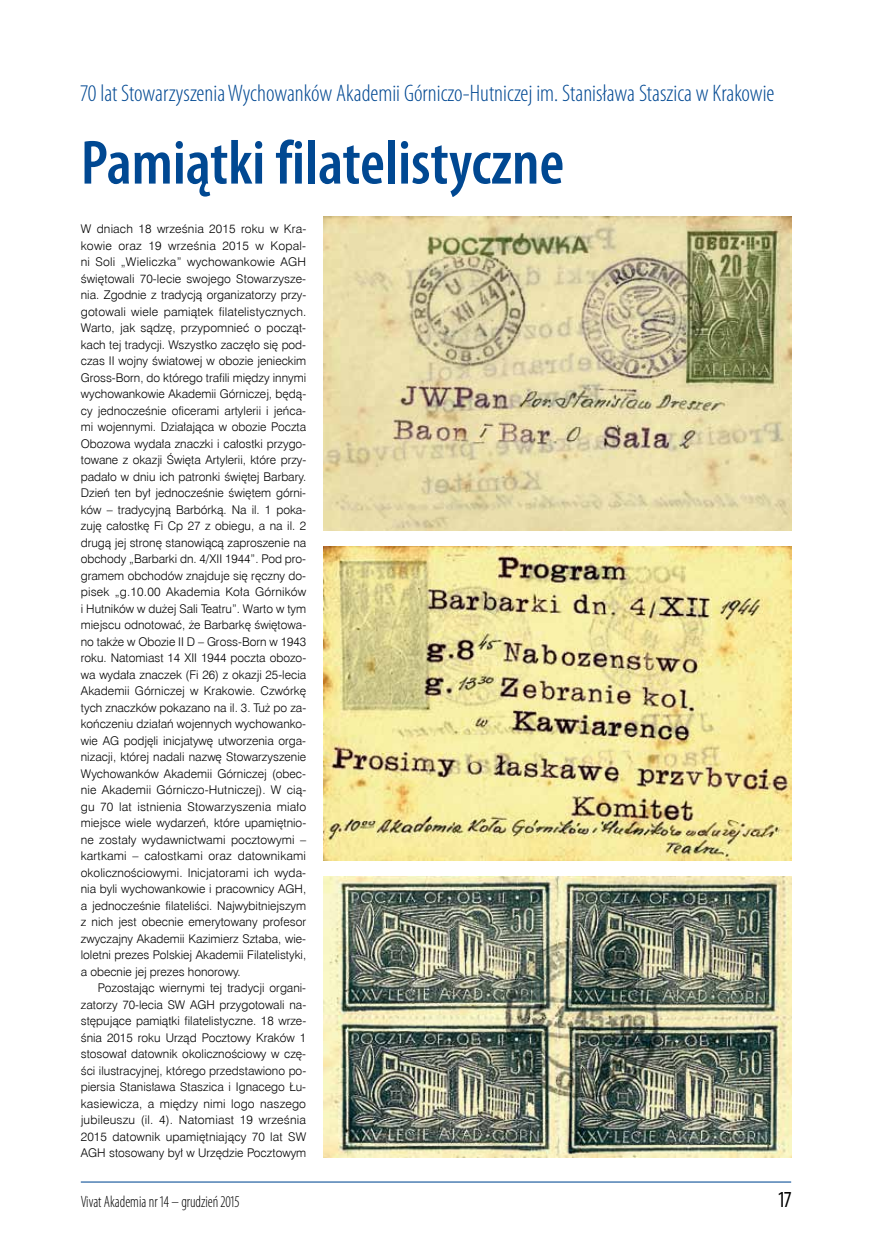
<style>
.page{position:relative;width:872px;height:1242px;background:#fff}
.page>*{position:absolute;margin:0;border:0;box-sizing:border-box;transform-origin:0 0}
.t1{font:600 condensed 63px "Myriad Pro";color:#004892}
.t2{font:300 condensed 24px "Myriad Pro";color:#004892}
.t3{font:condensed 23.1px "Myriad Pro";color:#000;scale:.91 1}
.t4{font:300 condensed 16.5px "Myriad Pro";color:#000;scale:.91 1}
.t5{font:12px/16.5px "Swis 721 Lt EU";color:#000;text-align:justify}
</style>
<div class="page">
<hr style="left:81px;top:1181px;width:710px;height:1px;background:#004892">
<img style="left:323px;top:217px;width:468px;height:313px">
<img style="left:323px;top:547px;width:468px;height:313px">
<img style="left:323px;top:877px;width:468px;height:280px">
<h2 class="t2" style="left:81px;top:80px;width:695px">70 lat Stowarzyszenia Wychowanków Akademii Górniczo-Hutniczej im. Stanisława Staszica w Krakowie</h2>
<h1 class="t1" style="left:81px;top:128px;width:485px">Pamiątki filatelistyczne</h1>
<p class="t5" style="left:81px;top:221px;width:227px">W dniach 18 września 2015 roku w Kra&shy;kowie oraz 19 września 2015 w Kopal&shy;ni Soli „Wieliczka” wychowankowie AGH świętowali 70-lecie swojego Stowarzysze&shy;nia. Zgodnie z tradycją organizatorzy przy&shy;gotowali wiele pamiątek filatelistycznych.<br>Warto, jak sądzę, przypomnieć o począt&shy;kach tej tradycji. Wszystko zaczęło się pod&shy;czas II wojny światowej w obozie jenieckim Gross-‑ Born, do którego trafili między innymi wychowankowie Akademii Górniczej, będą&shy;cy jednocześnie oficerami artylerii i jeńca&shy;mi wojennymi. Działająca w obozie Poczta Obozowa wydała znaczki i całostki przygo&shy;towane z okazji Święta Artylerii, które przy&shy;padało w dniu ich patronki świętej Barbary.<br>Dzień ten był jednocześnie świętem górni&shy;ków – tradycyjną Barbórką. Na il. 1 poka&shy;zuję całostkę Fi Cp 27 z obiegu, a na il. 2 drugą jej stronę stanowiącą zaproszenie na obchody „Barbarki dn. 4/XII 1944”. Pod pro&shy;gramem obchodów znajduje się ręczny do&shy;pisek „g.10.00 Akademia Koła Górników i Hutników w dużej Sali Teatru”. Warto w tym miejscu odnotować, że Barbarkę świętowa&shy;no także w Obozie II D – Gross-Born w 1943 roku. Natomiast 14 XII 1944 poczta obozo&shy;wa wydała znaczek (Fi 26) z okazji 25-lecia Akademii Górniczej w Krakowie. Czwórkę tych znaczków pokazano na il. 3. Tuż po za&shy;kończeniu działań wojennych wychowanko&shy;wie AG podjęli inicjatywę utworzenia orga&shy;nizacji, której nadali nazwę Stowarzyszenie Wychowanków Akademii Górniczej (obec&shy;nie Akademii Górniczo-‑Hutniczej). W cią&shy;gu 70 lat istnienia Stowarzyszenia miało miejsce wiele wydarzeń, które upamiętnio&shy;ne zostały wydawnictwami pocztowymi – kartkami – całostkami oraz datownikami okolicznościowymi. Inicjatorami ich wyda&shy;nia byli wychowankowie i pracownicy AGH, a jednocześnie filateliści. Najwybitniejszym z nich jest obecnie emerytowany profesor zwyczajny Akademii Kazimierz Sztaba, wie&shy;loletni prezes Polskiej Akademii Filatelistyki, a obecnie jej prezes honorowy.</p>
<p class="t5" style="left:81px;top:980px;width:227px;text-indent:17px">Pozostając wiernymi tej tradycji organi&shy;zatorzy 70-lecia SW AGH przygotowali na&shy;stępujące pamiątki filatelistyczne. 18 wrze&shy;śnia 2015 roku Urząd Pocztowy Kraków 1 stosował datownik okolicznościowy w czę&shy;ści ilustracyjnej, którego przedstawiono po&shy;piersia Stanisława Staszica i Ignacego Łu&shy;kasiewicza, a między nimi logo naszego jubileuszu (il. 4). Natomiast 19 września 2015 datownik upamiętniający 70 lat SW AGH stosowany był w Urzędzie Pocztowym</p>
<h3 class="t4" style="left:81px;top:1192px;width:176px">Vivat Akademia nr 14 – grudzień 2015</h3>
<h3 class="t3" style="left:779px;top:1186px;width:15px">17</h3>
</div>
